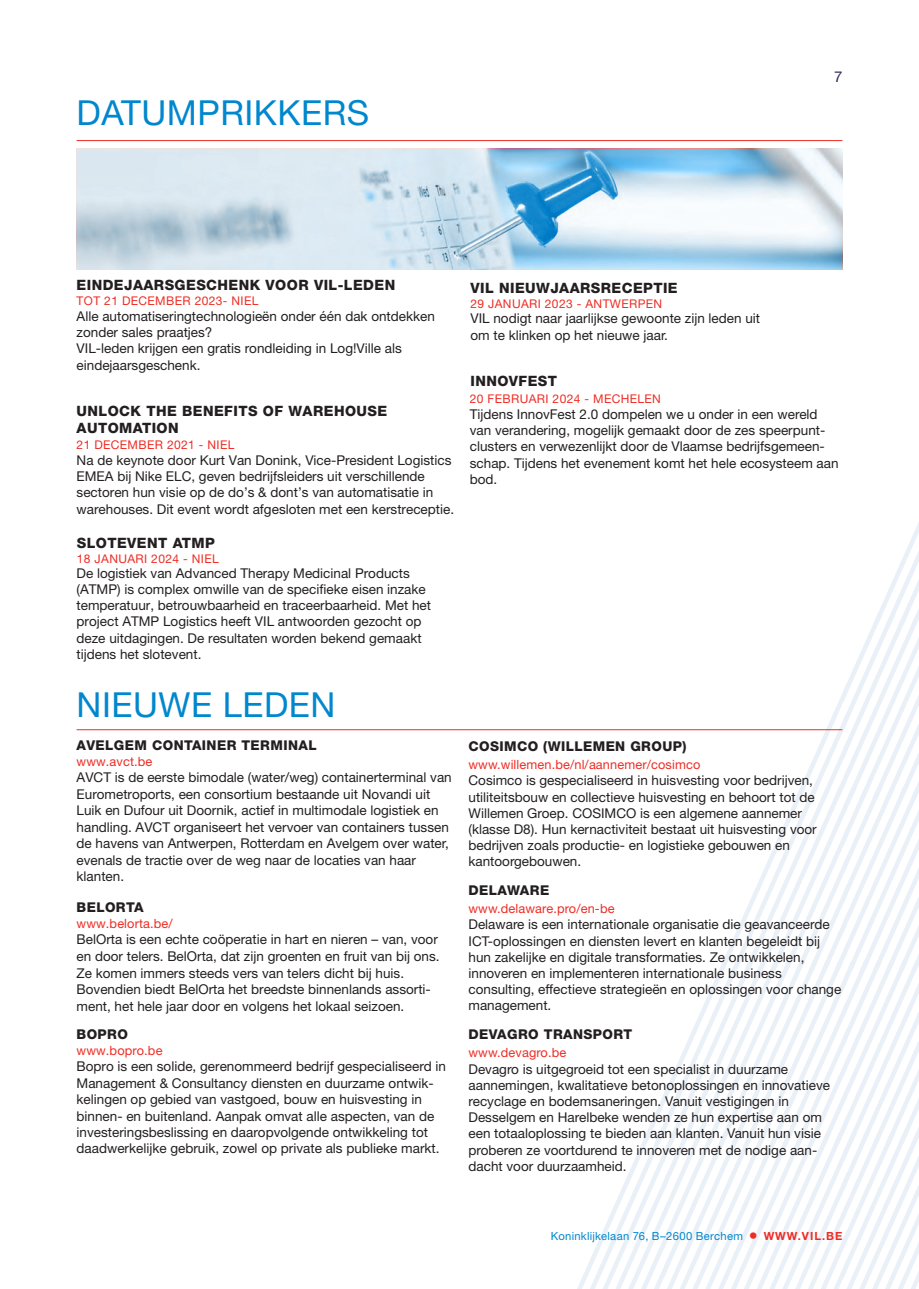
<style>
.page{position:relative;width:919px;height:1289px;background:#fff}
.page>*{position:absolute;margin:0;border:0;box-sizing:border-box;transform-origin:0 0}
.t1{font:34.5px "Helvetica Neue LT Std";letter-spacing:.015em;color:#0087cd}
.t2{font:15px "Helvetica Neue LT Std";color:#2d2961}
.t3{font:800 14.25px/17.4px "Helvetica Neue LT Std";letter-spacing:.03em;color:#231f20}
.t4{font:13.5px/16.2px "Helvetica Neue LT Std";color:#231f20}
.t5{font:800 13.5px "Helvetica Neue LT Std";letter-spacing:.03em;color:#231f20}
.t6{font:12.75px "Helvetica Neue LT Std";letter-spacing:.01em;color:#ee2d25}
.t7{font:12px "Helvetica Neue LT Std";letter-spacing:.03em;color:#ee2d25}
.t8{font:11.25px "Helvetica Neue LT Std";letter-spacing:.025em;color:#0087cd}
.s1{font-size:18px;color:#ee2d25}
.s2{font-weight:700;color:#ee2d25}
</style>
<div class="page">
<svg style="left:571px;top:524px;width:347px;height:764px"></svg>
<hr style="left:77px;top:729px;width:765px;height:1px;background:#ee2d25">
<hr style="left:77px;top:140px;width:765px;height:1px;background:#ee2d25">
<svg style="left:77px;top:149px;width:765px;height:120px;background:#c1dbeb"></svg>
<h1 class="t1" style="left:77px;top:92px;width:294px">DATUMPRIKKERS</h1>
<p class="t2" style="left:834px;top:68px;width:10px">7</p>
<p class="t3" style="left:77px;top:276px;width:320px">EINDEJAARSGESCHENK VOOR VIL-LEDEN</p>
<p class="t7" style="left:77px;top:293px;width:183px">TOT 21 DECEMBER 2023- NIEL</p>
<p class="t4" style="left:77px;top:307px;width:360px">Alle automatiseringtechnologieën onder één dak ontdekken zonder sales praatjes?<br>VIL-leden krijgen een gratis rondleiding in Log!Ville als eindejaarsgeschenk.</p>
<p class="t3" style="left:77px;top:402px;width:312px">UNLOCK THE BENEFITS OF WAREHOUSE<br>AUTOMATION</p>
<p class="t7" style="left:77px;top:437px;width:159px">21 DECEMBER 2021 - NIEL</p>
<p class="t4" style="left:77px;top:451px;width:379px">Na de keynote door Kurt Van Donink, Vice-President Logistics EMEA bij Nike ELC, geven bedrijfsleiders uit verschillende sectoren hun visie op de do’s &amp; dont’s van automatisatie in warehouses. Dit event wordt afgesloten met een kerstreceptie.</p>
<p class="t3" style="left:77px;top:534px;width:140px">SLOTEVENT ATMP</p>
<p class="t7" style="left:77px;top:551px;width:143px">18 JANUARI 2024 - NIEL</p>
<p class="t4" style="left:77px;top:564px;width:356px">De logistiek van Advanced Therapy Medicinal Products (ATMP) is complex omwille van de specifieke eisen inzake temperatuur, betrouwbaarheid en traceerbaarheid. Met het project ATMP Logistics heeft VIL antwoorden gezocht op deze uitdagingen. De resultaten worden bekend gemaakt tijdens het slotevent.</p>
<h1 class="t1" style="left:77px;top:684px;width:260px">NIEUWE LEDEN</h1>
<p class="t5" style="left:77px;top:736px;width:241px">AVELGEM CONTAINER TERMINAL</p>
<p class="t6" style="left:77px;top:753px;width:77px">www.avct.be</p>
<p class="t4" style="left:77px;top:768px;width:377px">AVCT is de eerste bimodale (water/weg) containerterminal van Eurometroports, een consortium bestaande uit Novandi uit Luik en Dufour uit Doornik, actief in multimodale logistiek en handling. AVCT organiseert het vervoer van containers tussen de havens van Antwerpen, Rotterdam en Avelgem over water, evenals de tractie over de weg naar de locaties van haar klanten.</p>
<p class="t5" style="left:77px;top:899px;width:68px">BELORTA</p>
<p class="t6" style="left:77px;top:916px;width:98px">www.belorta.be/</p>
<p class="t4" style="left:77px;top:931px;width:364px;line-height:16.6px">BelOrta is een echte coöperatie in hart en nieren – van, voor en door telers. BelOrta, dat zijn groenten en fruit van bij ons.<br>Ze komen immers steeds vers van telers dicht bij huis.<br>Bovendien biedt BelOrta het breedste binnenlands assorti&shy;ment, het hele jaar door en volgens het lokaal seizoen.</p>
<p class="t5" style="left:77px;top:1026px;width:53px">BOPRO</p>
<p class="t6" style="left:77px;top:1043px;width:87px">www.bopro.be</p>
<p class="t4" style="left:77px;top:1058px;width:371px">Bopro is een solide, gerenommeerd bedrijf gespecialiseerd in Management &amp; Consultancy diensten en duurzame ontwik&shy;kelingen op gebied van vastgoed, bouw en huisvesting in binnen- en buitenland. Aanpak omvat alle aspecten, van de investeringsbeslissing en daaropvolgende ontwikkeling tot daadwerkelijke gebruik, zowel op private als publieke markt.</p>
<p class="t3" style="left:470px;top:279px;width:209px">VIL NIEUWJAARSRECEPTIE</p>
<p class="t7" style="left:470px;top:296px;width:193px">29 JANUARI 2023 - ANTWERPEN</p>
<p class="t4" style="left:470px;top:310px;width:291px">VIL nodigt naar jaarlijkse gewoonte zijn leden uit om te klinken op het nieuwe jaar.</p>
<p class="t3" style="left:470px;top:372px;width:88px">INNOVFEST</p>
<p class="t7" style="left:470px;top:391px;width:192px">20 FEBRUARI 2024 - MECHELEN</p>
<p class="t4" style="left:470px;top:406px;width:370px">Tijdens InnovFest 2.0 dompelen we u onder in een wereld van verandering, mogelijk gemaakt door de zes speerpunt&shy;clusters en verwezenlijkt door de Vlaamse bedrijfsgemeen&shy;schap. Tijdens het evenement komt het hele ecosysteem aan bod.</p>
<p class="t5" style="left:468px;top:738px;width:219px">COSIMCO (WILLEMEN GROUP)</p>
<p class="t6" style="left:468px;top:757px;width:233px">www.willemen.be/nl/aannemer/cosimco</p>
<p class="t4" style="left:468px;top:772px;width:350px">Cosimco is gespecialiseerd in huisvesting voor bedrijven, utiliteitsbouw en collectieve huisvesting en behoort tot de Willemen Groep. COSIMCO is een algemene aannemer (klasse D8). Hun kernactiviteit bestaat uit huisvesting voor bedrijven zoals productie- en logistieke gebouwen en kantoorgebouwen.</p>
<p class="t5" style="left:468px;top:882px;width:82px">DELAWARE</p>
<p class="t6" style="left:468px;top:901px;width:147px">www.delaware.pro/en-be</p>
<p class="t4" style="left:468px;top:916px;width:374px">Delaware is een internationale organisatie die geavanceerde ICT-oplossingen en diensten levert en klanten begeleidt bij hun zakelijke en digitale transformaties. Ze ontwikkelen, innoveren en implementeren internationale business consulting, effectieve strategieën en oplossingen voor change management.</p>
<p class="t5" style="left:468px;top:1025px;width:165px">DEVAGRO TRANSPORT</p>
<p class="t6" style="left:468px;top:1045px;width:99px">www.devagro.be</p>
<p class="t4" style="left:468px;top:1060px;width:363px">Devagro is uitgegroeid tot een specialist in duurzame aannemingen, kwalitatieve betonoplossingen en innovatieve recyclage en bodemsaneringen. Vanuit vestigingen in Desselgem en Harelbeke wenden ze hun expertise aan om een totaaloplossing te bieden aan klanten. Vanuit hun visie proberen ze voortdurend te innoveren met de nodige aan&shy;dacht voor duurzaamheid.</p>
<p class="t8" style="left:551px;top:1229px;width:293px">Koninklijkelaan 76, B–2600 Berchem <span class="s1">•</span> <span class="s2">WWW.VIL.BE</span></p>
</div>
